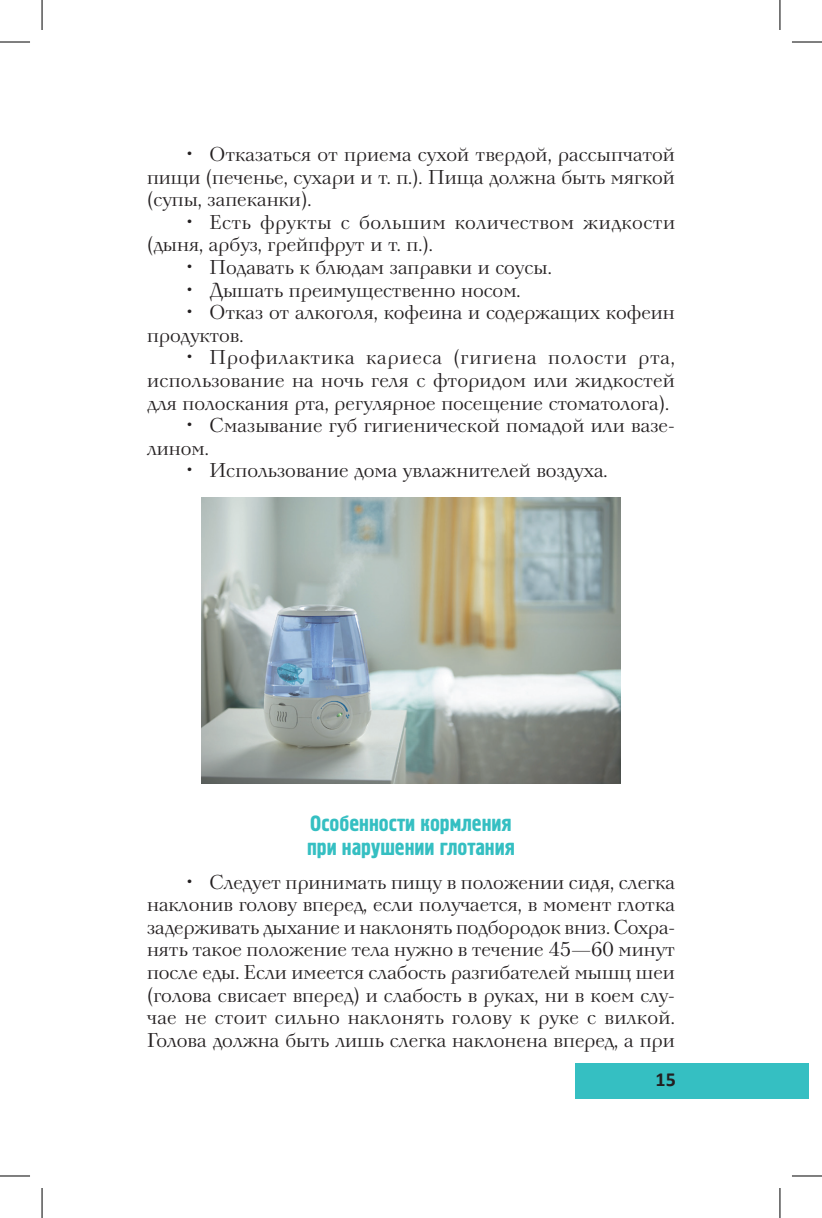
<style>
.page{position:relative;width:822px;height:1218px;background:#fff}
.page>*{position:absolute;margin:0;border:0;box-sizing:border-box;transform-origin:0 0}
.t1{font:22px/24px "Hermes";color:#35bfc2}
.t2{font:20px/22.6px "Neva";color:#231f20;text-align:justify}
.t3{font:700 20px "Calibri";color:#231f20}
</style>
<div class="page">
<div style="left:575px;top:1063px;width:232px;height:36px;background:#35bfc2"></div>
<img style="left:201px;top:498px;width:419px;height:286px">
<hr style="left:0;top:42px;width:30px;height:1px;background:#000">
<hr style="left:791px;top:42px;width:30px;height:1px;background:#000">
<hr style="left:0;top:1176px;width:30px;height:1px;background:#000">
<hr style="left:791px;top:1176px;width:30px;height:1px;background:#000">
<hr style="left:42px;top:0;width:1px;height:30px;background:#000">
<hr style="left:42px;top:1188px;width:1px;height:30px;background:#000">
<hr style="left:779px;top:0;width:1px;height:30px;background:#000">
<hr style="left:779px;top:1188px;width:1px;height:30px;background:#000">
<p class="t2" style="left:147px;top:144px;width:529px;text-indent:40px">• Отказаться от приема сухой твердой, рассыпчатой пищи (печенье, сухари и т. п.). Пища должна быть мягкой (супы, запеканки).</p>
<p class="t2" style="left:147px;top:212px;width:529px;text-indent:40px">• Есть фрукты с большим количеством жидкости (дыня, арбуз, грейпфрут и т. п.).</p>
<p class="t2" style="left:187px;top:257px;width:366px">• Подавать к блюдам заправки и соусы.</p>
<p class="t2" style="left:187px;top:279px;width:335px">• Дышать преимущественно носом.</p>
<p class="t2" style="left:147px;top:302px;width:529px;text-indent:40px">• Отказ от алкоголя, кофеина и содержащих кофеин продуктов.</p>
<p class="t2" style="left:147px;top:347px;width:529px;text-indent:40px">• Профилактика кариеса (гигиена полости рта, использование на ночь геля с фторидом или жидкостей для полоскания рта, регулярное посещение стоматолога).</p>
<p class="t2" style="left:147px;top:415px;width:529px;text-indent:40px">• Смазывание губ гигиенической помадой или вазе&shy;лином.</p>
<p class="t2" style="left:187px;top:460px;width:422px">• Использование дома увлажнителей воздуха.</p>
<p class="t1" style="left:307px;top:811px;width:209px">Особенности кормления при нарушении глотания</p>
<p class="t2" style="left:147px;top:871px;width:529px;text-indent:40px">• Следует принимать пищу в положении сидя, слегка наклонив голову вперед, если получается, в момент глотка задерживать дыхание и наклонять подбородок вниз. Сохра&shy;нять такое положение тела нужно в течение 45—60 минут после еды. Если имеется слабость разгибателей мышц шеи (голова свисает вперед) и слабость в руках, ни в коем слу&shy;чае не стоит сильно наклонять голову к руке с вилкой.<br>Голова должна быть лишь слегка наклонена вперед, а при</p>
<p class="t3" style="left:655px;top:1065px;width:22px">15</p>
</div>
